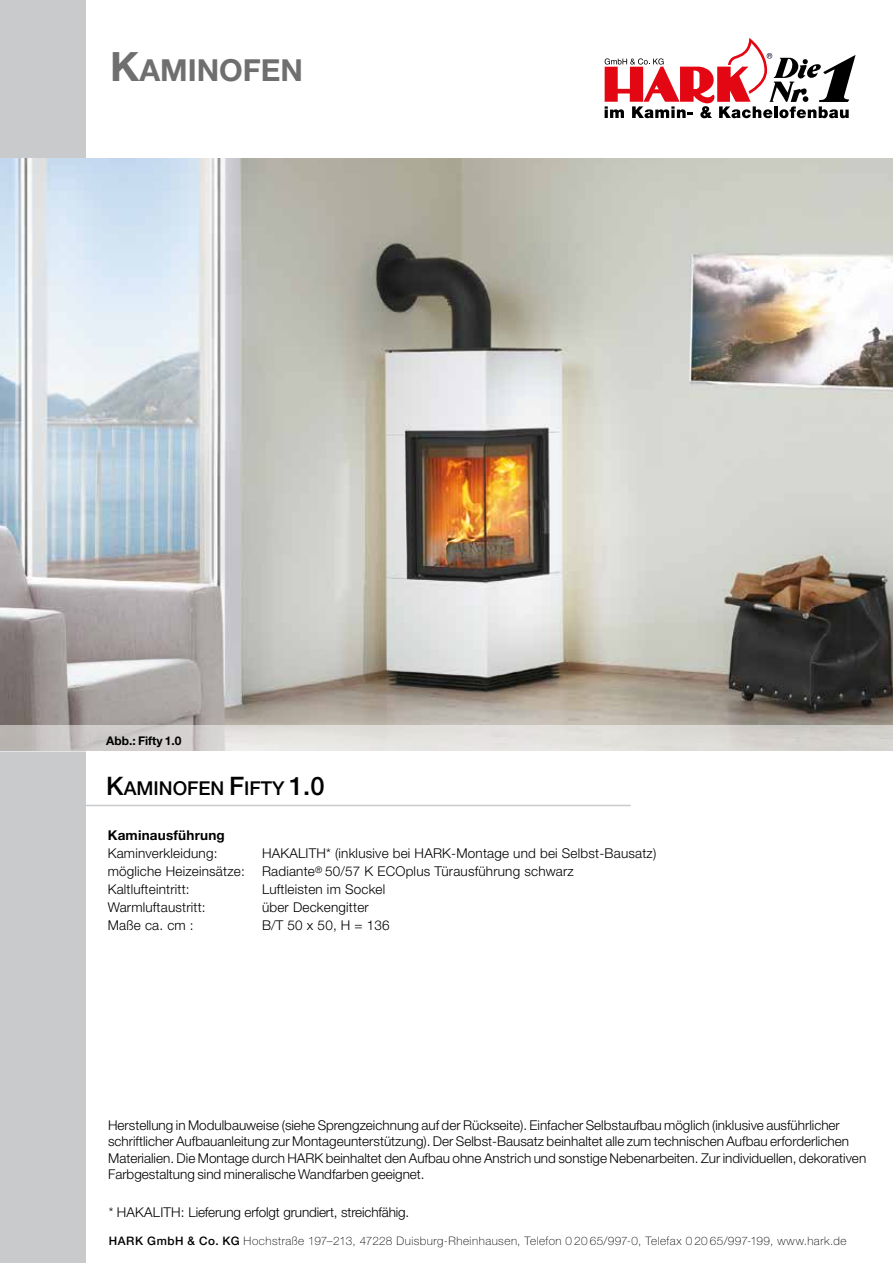
<style>
.page{position:relative;width:893px;height:1263px;background:#fff}
.page>*{position:absolute;margin:0;border:0;box-sizing:border-box;transform-origin:0 0}
.t1{font:700 30.3px "Helvetica Neue LT Std";color:#706f6f}
.t2{font:500 19.2px "Helvetica Neue LT Std";color:#000}
.t3{font:300 13.5px/16.5px "Helvetica Neue LT Std";color:#000}
.t4{font:700 13.5px "Helvetica Neue LT Std";letter-spacing:.015em;color:#000}
.t5{font:700 12px "Helvetica Neue LT Std";color:#000}
.t6{font:100 11.7px "Helvetica Neue LT Std";letter-spacing:.04em;color:#000}
.s1{font-size:40.5px}
.s2{font-size:25.5px}
.s3{font-weight:500}
</style>
<div class="page">
<div style="left:0;top:0;width:85px;height:1263px;background:#c8cacc"></div>
<hr style="left:0;top:805px;width:631px;height:1px;background:#c8cacc">
<svg style="left:605px;top:38px;width:250px;height:80px"></svg>
<img style="left:0;top:158px;width:893px;height:567px">
<svg style="left:0;top:725px;width:893px;height:27px;background:#dbd8d5"></svg>
<h1 class="t1" style="left:110px;top:51px;width:194px"><span class="s1">K</span>AMINOFEN</h1>
<p class="t5" style="left:106px;top:733px;width:77px">Abb.: Fifty 1.0</p>
<h2 class="t2" style="left:106px;top:777px;width:220px"><span class="s2">K</span>AMINOFEN <span class="s2">F</span>IFTY <span class="s2">1.0</span></h2>
<p class="t4" style="left:108px;top:826px;width:119px">Kaminausführung</p>
<p class="t3" style="left:108px;top:844px;width:111px">Kaminverkleidung:</p>
<p class="t3" style="left:262px;top:844px;width:396px">HAKALITH* (inklusive bei HARK-Montage und bei Selbst-Bausatz)</p>
<p class="t3" style="left:108px;top:862px;width:139px">mögliche Heizeinsätze:</p>
<p class="t3" style="left:262px;top:862px;width:313px">Radiante<sup>®</sup> 50/57 K ECOplus Türausführung schwarz</p>
<p class="t3" style="left:108px;top:881px;width:83px">Kaltlufteintritt:</p>
<p class="t3" style="left:262px;top:881px;width:125px">Luftleisten im Sockel</p>
<p class="t3" style="left:108px;top:899px;width:99px">Warmluftaustritt:</p>
<p class="t3" style="left:262px;top:899px;width:108px">über Deckengitter</p>
<p class="t3" style="left:108px;top:917px;width:87px">Maße ca. cm :</p>
<p class="t3" style="left:262px;top:917px;width:129px">B/T 50 x 50, H = 136</p>
<p class="t3" style="left:108px;top:1116px;width:760px">Herstellung in Modulbauweise (siehe Sprengzeichnung auf der Rückseite). Einfacher Selbstaufbau möglich (inklusive ausführlicher schriftlicher Aufbauanleitung zur Montageunterstützung). Der Selbst-Bausatz beinhaltet alle zum technischen Aufbau erforderlichen Materialien. Die Montage durch HARK beinhaltet den Aufbau ohne Anstrich und sonstige Nebenarbeiten. Zur individuellen, dekorativen Farbgestaltung sind mineralische Wandfarben geeignet.</p>
<p class="t3" style="left:109px;top:1203px;width:302px">* HAKALITH: Lieferung erfolgt grundiert, streichfähig.</p>
<p class="t6" style="left:109px;top:1234px;width:739px"><span class="s3">HARK GmbH &amp; Co. KG</span> Hochstraße 197–213, 47228 Duisburg-Rheinhausen, Telefon 0 20 65/997-0, Telefax 0 20 65/997-199, www.hark.de</p>
</div>
